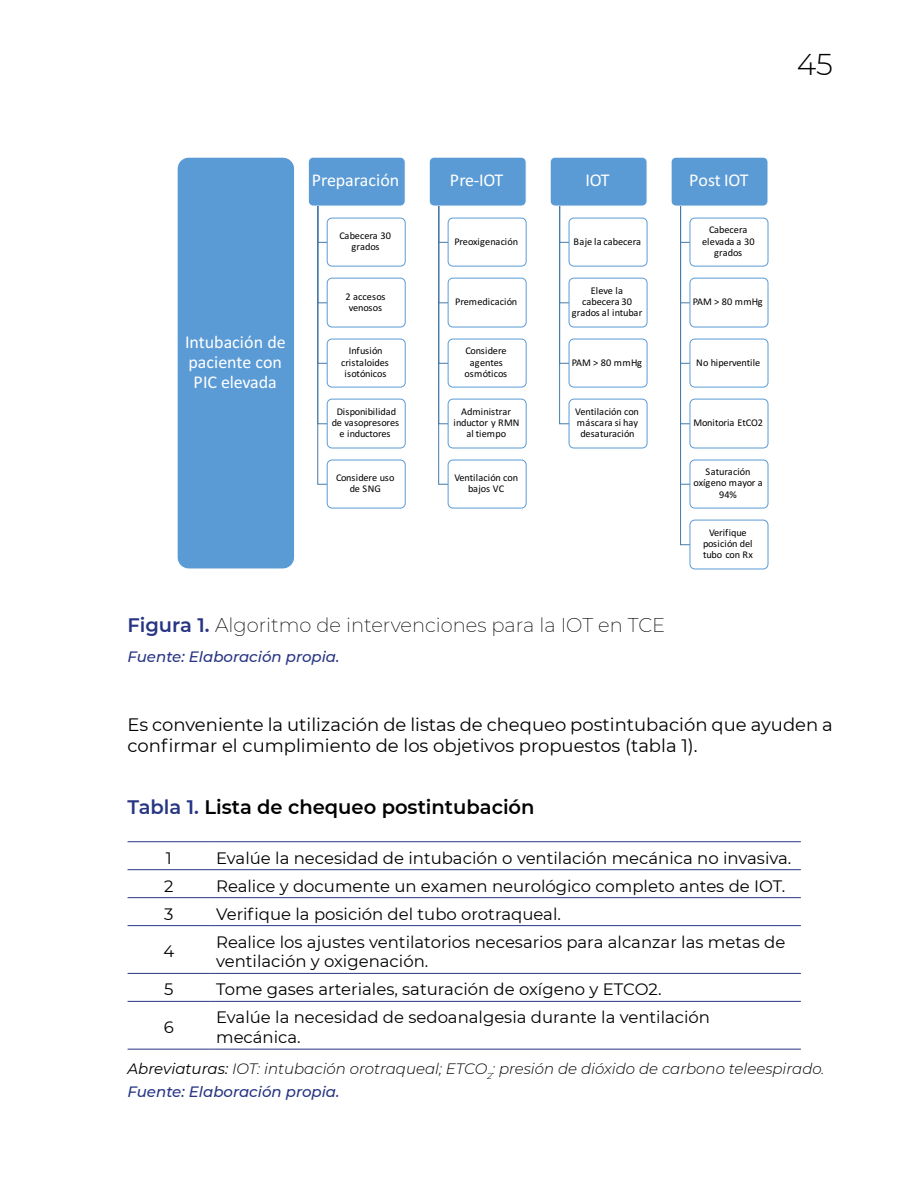
<style>
.page{position:relative;width:918px;height:1188px;background:#fff}
.page>*{position:absolute;margin:0;border:0;box-sizing:border-box;transform-origin:0 0}
.t1{font:300 30px "Montserrat";color:#000}
.t2{font:200 19.5px "Montserrat";color:#000}
.t3{font:600 19.5px "Montserrat";color:#000}
.t4{font:18px/21.6px "Montserrat";color:#000}
.t5{font:18px/20.1px "Calibri";letter-spacing:-.005em;color:#fff}
.t6{font:16.5px/19.8px "Montserrat";color:#000}
.t7{font:italic 300 15px/22.2px "Montserrat";color:#000}
.t8{font:italic 500 15px "Montserrat";color:#283583}
.t9{font:10.35px/11.1px "Calibri";color:#000;text-align:center}
.s1{font-weight:600;color:#283583}
.s2{color:#283583}
.s3{font-weight:400}
.s4{font-weight:500;color:#283583}
</style>
<div class="page">
<div style="left:177px;top:157px;width:118px;height:412px;background:#5b9bd5;border-radius:12px"></div>
<div style="left:177px;top:157px;width:118px;height:412px;border:1px solid #fff;border-radius:12px"></div>
<div style="left:308px;top:157px;width:97px;height:49px;background:#5b9bd5;border-radius:5px"></div>
<div style="left:308px;top:157px;width:98px;height:49px;border:1px solid #fff;border-radius:5px"></div>
<div style="left:327px;top:218px;width:79px;height:49px;border:1px solid #5b9bd5;border-radius:5px"></div>
<div style="left:327px;top:278px;width:79px;height:49px;border:1px solid #5b9bd5;border-radius:5px"></div>
<div style="left:327px;top:339px;width:79px;height:49px;border:1px solid #5b9bd5;border-radius:5px"></div>
<div style="left:327px;top:399px;width:79px;height:49px;border:1px solid #5b9bd5;border-radius:5px"></div>
<svg style="left:317px;top:205px;width:11px;height:280px"></svg>
<div style="left:327px;top:460px;width:79px;height:48px;border:1px solid #5b9bd5;border-radius:5px"></div>
<div style="left:429px;top:157px;width:97px;height:49px;background:#5b9bd5;border-radius:5px"></div>
<div style="left:429px;top:157px;width:98px;height:49px;border:1px solid #fff;border-radius:5px"></div>
<div style="left:448px;top:218px;width:79px;height:49px;border:1px solid #5b9bd5;border-radius:5px"></div>
<div style="left:448px;top:278px;width:79px;height:49px;border:1px solid #5b9bd5;border-radius:5px"></div>
<div style="left:448px;top:339px;width:79px;height:49px;border:1px solid #5b9bd5;border-radius:5px"></div>
<div style="left:448px;top:399px;width:79px;height:49px;border:1px solid #5b9bd5;border-radius:5px"></div>
<svg style="left:438px;top:205px;width:11px;height:280px"></svg>
<div style="left:448px;top:460px;width:79px;height:48px;border:1px solid #5b9bd5;border-radius:5px"></div>
<div style="left:550px;top:157px;width:97px;height:49px;background:#5b9bd5;border-radius:5px"></div>
<div style="left:550px;top:157px;width:98px;height:49px;border:1px solid #fff;border-radius:5px"></div>
<div style="left:569px;top:218px;width:79px;height:49px;border:1px solid #5b9bd5;border-radius:5px"></div>
<div style="left:569px;top:278px;width:79px;height:49px;border:1px solid #5b9bd5;border-radius:5px"></div>
<div style="left:569px;top:339px;width:79px;height:49px;border:1px solid #5b9bd5;border-radius:5px"></div>
<svg style="left:559px;top:205px;width:11px;height:220px"></svg>
<div style="left:569px;top:399px;width:79px;height:49px;border:1px solid #5b9bd5;border-radius:5px"></div>
<div style="left:671px;top:157px;width:97px;height:49px;background:#5b9bd5;border-radius:5px"></div>
<div style="left:671px;top:157px;width:97px;height:49px;border:1px solid #fff;border-radius:5px"></div>
<div style="left:690px;top:218px;width:78px;height:49px;border:1px solid #5b9bd5;border-radius:5px"></div>
<div style="left:690px;top:278px;width:78px;height:49px;border:1px solid #5b9bd5;border-radius:5px"></div>
<div style="left:690px;top:339px;width:78px;height:49px;border:1px solid #5b9bd5;border-radius:5px"></div>
<div style="left:690px;top:399px;width:78px;height:49px;border:1px solid #5b9bd5;border-radius:5px"></div>
<div style="left:690px;top:460px;width:78px;height:48px;border:1px solid #5b9bd5;border-radius:5px"></div>
<svg style="left:680px;top:205px;width:11px;height:341px"></svg>
<div style="left:690px;top:520px;width:78px;height:49px;border:1px solid #5b9bd5;border-radius:5px"></div>
<hr style="left:128px;top:841px;width:82px;height:1px;background:#283583">
<hr style="left:210px;top:841px;width:591px;height:1px;background:#283583">
<hr style="left:128px;top:869px;width:82px;height:1px;background:#283583">
<hr style="left:210px;top:869px;width:591px;height:1px;background:#283583">
<hr style="left:128px;top:897px;width:82px;height:1px;background:#283583">
<hr style="left:210px;top:897px;width:591px;height:1px;background:#283583">
<hr style="left:128px;top:925px;width:82px;height:1px;background:#283583">
<hr style="left:210px;top:925px;width:591px;height:1px;background:#283583">
<hr style="left:128px;top:973px;width:82px;height:1px;background:#283583">
<hr style="left:210px;top:973px;width:591px;height:1px;background:#283583">
<hr style="left:128px;top:1001px;width:82px;height:1px;background:#283583">
<hr style="left:210px;top:1001px;width:591px;height:1px;background:#283583">
<hr style="left:128px;top:1049px;width:82px;height:1px;background:#283583">
<hr style="left:210px;top:1049px;width:591px;height:1px;background:#283583">
<h1 class="t1" style="left:797px;top:44px;width:38px">45</h1>
<h3 class="t5" style="left:185px;top:331px;width:102px">Intubación de paciente con<br>PIC elevada</h3>
<h3 class="t5" style="left:312px;top:169px;width:89px">Preparación</h3>
<p class="t9" style="left:339px;top:230px;width:53px">Cabecera 30 grados</p>
<p class="t9" style="left:345px;top:290px;width:42px">2 accesos venosos</p>
<p class="t9" style="left:341px;top:345px;width:49px">Infusión cristaloides isotónicos</p>
<p class="t9" style="left:332px;top:406px;width:69px">Disponibilidad de vasopresores e inductores</p>
<p class="t9" style="left:336px;top:472px;width:60px">Considere uso de SNG</p>
<h3 class="t5" style="left:450px;top:169px;width:55px">Pre-IOT</h3>
<p class="t9" style="left:454px;top:235px;width:65px">Preoxigenación</p>
<p class="t9" style="left:455px;top:296px;width:64px">Premedicación</p>
<p class="t9" style="left:465px;top:345px;width:44px">Considere agentes osmóticos</p>
<p class="t9" style="left:454px;top:406px;width:67px">Administrar inductor y RMN al tiempo</p>
<p class="t9" style="left:454px;top:472px;width:65px">Ventilación con bajos VC</p>
<h3 class="t5" style="left:585px;top:169px;width:26px">IOT</h3>
<p class="t9" style="left:574px;top:235px;width:69px">Baje la cabecera</p>
<p class="t9" style="left:572px;top:285px;width:72px">Eleve la cabecera 30 grados al intubar</p>
<p class="t9" style="left:572px;top:356px;width:72px">PAM &gt; 80 mmHg</p>
<p class="t9" style="left:575px;top:406px;width:65px">Ventilación con máscara si hay desaturación</p>
<h2 class="t2" style="left:128px;top:612px;width:539px"><span class="s1">Figura 1.</span> Algoritmo de intervenciones para la IOT en TCE</h2>
<h3 class="t8" style="left:128px;top:647px;width:214px">Fuente: Elaboración propia.</h3>
<h3 class="t5" style="left:689px;top:169px;width:61px">Post IOT</h3>
<p class="t9" style="left:702px;top:224px;width:54px">Cabecera elevada a 30 grados</p>
<p class="t9" style="left:693px;top:296px;width:72px">PAM &gt; 80 mmHg</p>
<p class="t9" style="left:696px;top:356px;width:66px">No hiperventile</p>
<p class="t9" style="left:694px;top:417px;width:71px">Monitoria EtCO2</p>
<p class="t9" style="left:694px;top:466px;width:71px">Saturación oxígeno mayor a<br>94%</p>
<p class="t9" style="left:703px;top:527px;width:51px">Verifique posición del tubo con Rx</p>
<h3 class="t4" style="left:128px;top:713px;width:707px">Es conveniente la utilización de listas de chequeo postintubación que ayuden a confirmar el cumplimiento de los objetivos propuestos (tabla 1).</h3>
<h2 class="t3" style="left:128px;top:793px;width:409px"><span class="s2">Tabla 1.</span> Lista de chequeo postintubación</h2>
<h3 class="t6" style="left:166px;top:847px;width:7px">1</h3>
<h3 class="t6" style="left:216px;top:847px;width:577px">Evalúe la necesidad de intubación o ventilación mecánica no invasiva.</h3>
<h3 class="t6" style="left:164px;top:875px;width:11px">2</h3>
<h3 class="t6" style="left:216px;top:875px;width:571px">Realice y documente un examen neurológico completo antes de IOT.</h3>
<h3 class="t6" style="left:164px;top:903px;width:11px">3</h3>
<h3 class="t6" style="left:216px;top:903px;width:346px">Verifique la posición del tubo orotraqueal.</h3>
<h3 class="t6" style="left:163px;top:941px;width:12px">4</h3>
<h3 class="t6" style="left:216px;top:931px;width:571px">Realice los ajustes ventilatorios necesarios para alcanzar las metas de ventilación y oxigenación.</h3>
<h3 class="t6" style="left:164px;top:979px;width:11px">5</h3>
<h3 class="t6" style="left:216px;top:979px;width:447px">Tome gases arteriales, saturación de oxígeno y ETCO2.</h3>
<h3 class="t6" style="left:164px;top:1017px;width:12px">6</h3>
<h3 class="t6" style="left:216px;top:1007px;width:496px">Evalúe la necesidad de sedoanalgesia durante la ventilación mecánica.</h3>
<h3 class="t7" style="left:128px;top:1057px;width:699px"><span class="s3">Abreviaturas:</span> IOT: intubación orotraqueal; ETCO<sub>2</sub>: presión de dióxido de carbono teleespirado.<br><span class="s4">Fuente: Elaboración propia.</span></h3>
</div>
